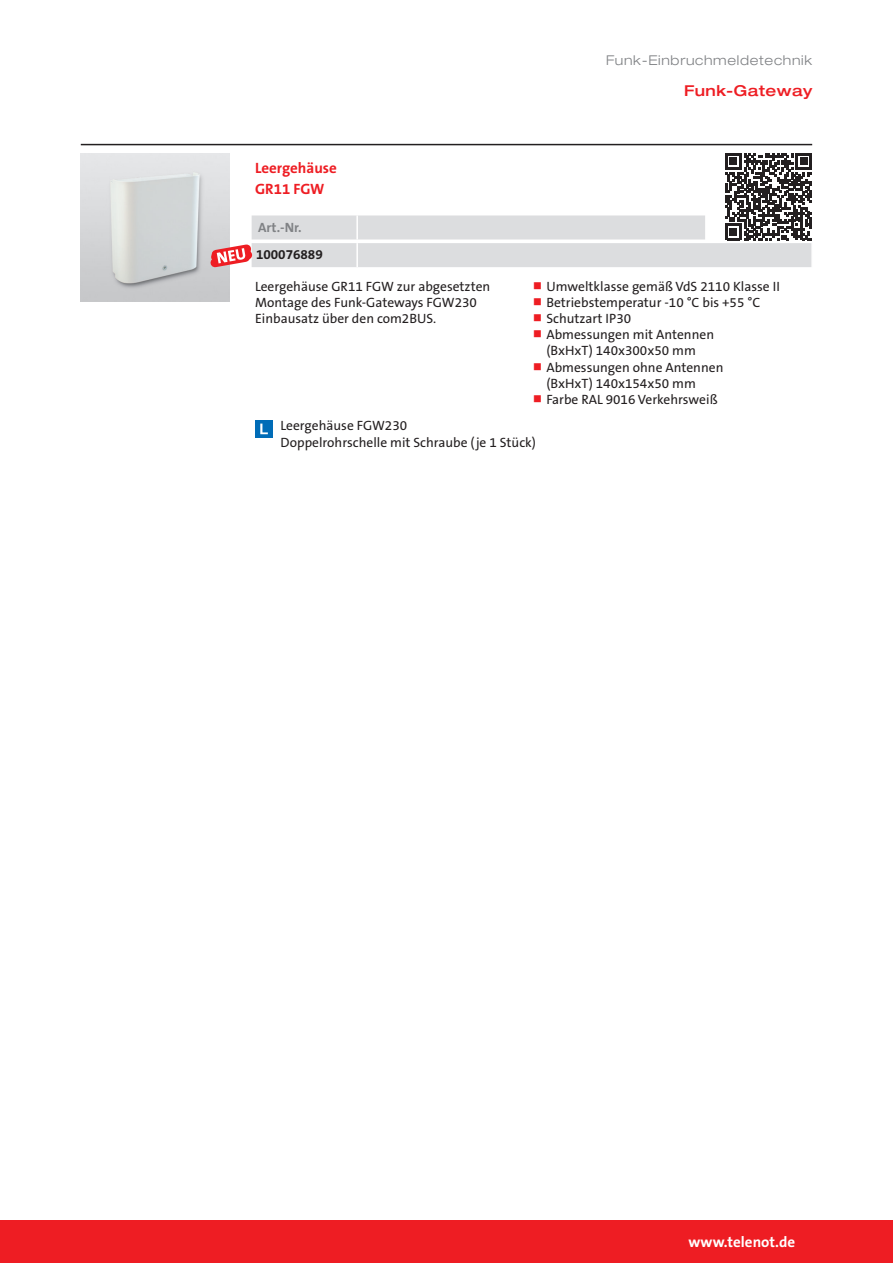
<style>
.page{position:relative;width:893px;height:1263px;background:#fff}
.page>*{position:absolute;margin:0;border:0;box-sizing:border-box;transform-origin:0 0}
.t1{font:700 15px/21.3px "The Sans B Plus W7";color:#ee1d23}
.t2{font:700 15px "The Sans B Plus W7";color:#fff}
.t3{font:500 expanded 15px "Helvetica Neue LT Pro";letter-spacing:.03em;color:#ee1d23}
.t4{font:13.5px/16.2px "The Sans B Plus W5 Plain";color:#231f20}
.t5{font:300 expanded 13.5px "Helvetica Neue LT Pro";letter-spacing:.05em;color:#808285}
.t6{font:700 13.5px "The Sans B Plus W7";color:#231f20}
.t7{font:700 13.5px "The Sans B Plus W7";color:#808285}
</style>
<div class="page">
<div style="left:0;top:1220px;width:893px;height:43px;background:#ee1d23"></div>
<hr style="left:81px;top:144px;width:731px;height:1px;background:#231f20">
<img style="left:81px;top:153px;width:149px;height:149px">
<img style="left:255px;top:420px;width:17px;height:17px">
<svg style="left:260px;top:424px;width:8px;height:10px"></svg>
<svg style="left:725px;top:153px;width:87px;height:87px"></svg>
<div style="left:251px;top:215px;width:106px;height:25px;background:#dcdddf"></div>
<div style="left:357px;top:215px;width:349px;height:25px;background:#dcdddf"></div>
<hr style="left:250px;top:214px;width:2px;height:27px;background:#fff">
<hr style="left:705px;top:214px;width:2px;height:27px;background:#fff">
<hr style="left:250px;top:239px;width:457px;height:2px;background:#fff">
<hr style="left:356px;top:215px;width:2px;height:24px;background:#fff">
<div style="left:251px;top:242px;width:106px;height:26px;background:#dcdddf"></div>
<div style="left:357px;top:242px;width:455px;height:26px;background:#dcdddf"></div>
<hr style="left:811px;top:242px;width:2px;height:27px;background:#fff">
<hr style="left:250px;top:242px;width:563px;height:1px;background:#fff">
<hr style="left:250px;top:267px;width:563px;height:2px;background:#fff">
<hr style="left:356px;top:243px;width:2px;height:24px;background:#fff">
<svg style="left:205px;top:239px;width:53px;height:34px"></svg>
<p class="t1" style="left:255px;top:157px;width:83px">Leergehäuse<br>GR11 FGW</p>
<p class="t7" style="left:258px;top:219px;width:45px">Art.-Nr.</p>
<p class="t6" style="left:256px;top:246px;width:68px">100076889</p>
<p class="t5" style="left:606px;top:52px;width:208px">Funk-Einbruchmeldetechnik</p>
<p class="t3" style="left:684px;top:81px;width:130px">Funk-Gateway</p>
<p class="t4" style="left:255px;top:278px;width:237px">Leergehäuse GR11 FGW zur abgesetzten<br>Montage des Funk-Gateways FGW230<br>Einbausatz über den com2BUS.</p>
<p class="t4" style="left:534px;top:278px;width:248px"><sup>■</sup> Umweltklasse gemäß VdS 2110 Klasse II</p>
<p class="t4" style="left:534px;top:294px;width:228px"><sup>■</sup> Betriebstemperatur -10 °C bis +55 °C</p>
<p class="t4" style="left:534px;top:310px;width:99px"><sup>■</sup> Schutzart IP30</p>
<p class="t4" style="left:534px;top:327px;width:182px;text-align:center"><sup>■</sup> Abmessungen mit Antennen (BxHxT) 140x300x50 mm</p>
<p class="t4" style="left:546px;top:359px;width:179px;text-indent:-13px"><sup>■</sup> Abmessungen ohne Antennen (BxHxT) 140x154x50 mm</p>
<p class="t4" style="left:534px;top:391px;width:185px"><sup>■</sup> Farbe RAL 9016 Verkehrsweiß</p>
<p class="t4" style="left:281px;top:418px;width:257px">Leergehäuse FGW230<br>Doppelrohrschelle mit Schraube (je 1 Stück)</p>
<p class="t2" style="left:688px;top:1232px;width:108px">www.telenot.de</p>
</div>
